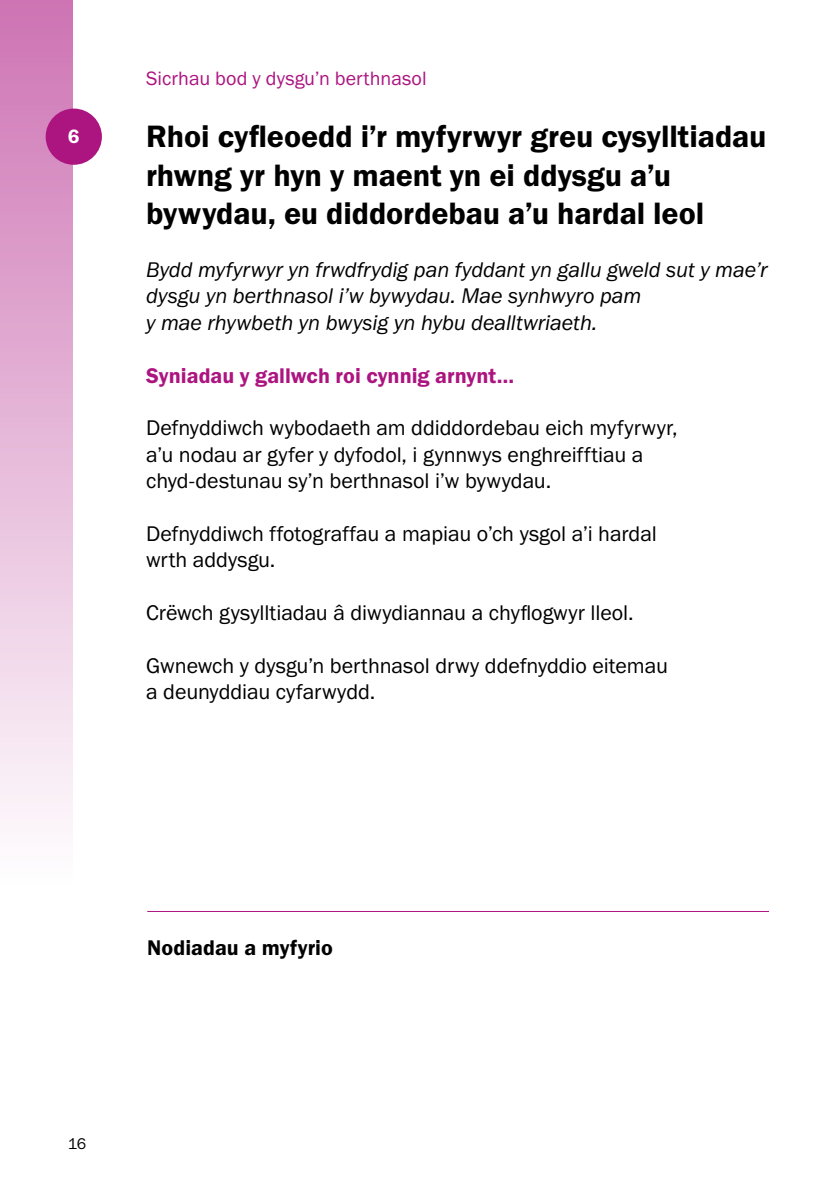
<style>
.page{position:relative;width:840px;height:1191px;background:#fff}
.page>*{position:absolute;margin:0;border:0;box-sizing:border-box;transform-origin:0 0}
.t1{font:32px/38.4px "Franklin Gothic URW Dem";letter-spacing:-.005em;color:#000}
.t2{font:22px/26.4px "Franklin Gothic URW Boo";color:#000}
.t3{font:22px/26.4px "Franklin Gothic URW Boo Ita";letter-spacing:-.005em;color:#000}
.t4{font:22px "Franklin Gothic URW Dem";color:#ac1480}
.t5{font:22px "Franklin Gothic URW Dem";color:#000}
.t6{font:20px "Franklin Gothic URW Boo";letter-spacing:.005em;color:#ac1480}
.t7{font:20px "Franklin Gothic URW Dem";color:#fff}
.t8{font:16px "Franklin Gothic URW Boo";color:#000}
</style>
<div class="page">
<img style="left:0;top:0;width:72px;height:826px">
<div style="left:46px;top:109px;width:56px;height:56px;background:#ac1480;border-radius:50%"></div>
<hr style="left:147px;top:911px;width:621px;height:1px;background:#ac1480">
<p class="t7" style="left:68px;top:124px;width:13px">6</p>
<p class="t6" style="left:146px;top:66px;width:282px">Sicrhau bod y dysgu’n berthnasol</p>
<h1 class="t1" style="left:146px;top:117px;width:621px">Rhoi cyfleoedd i’r myfyrwyr greu cysylltiadau rhwng yr hyn y maent yn ei ddysgu a’u bywydau, eu diddordebau a’u hardal leol</h1>
<p class="t3" style="left:146px;top:256px;width:622px">Bydd myfyrwyr yn frwdfrydig pan fyddant yn gallu gweld sut y mae’r dysgu yn berthnasol i’w bywydau. Mae synhwyro pam<br>y mae rhywbeth yn bwysig yn hybu dealltwriaeth.</p>
<p class="t4" style="left:146px;top:362px;width:369px">Syniadau y gallwch roi cynnig arnynt…</p>
<p class="t2" style="left:146px;top:414px;width:532px">Defnyddiwch wybodaeth am ddiddordebau eich myfyrwyr, a’u nodau ar gyfer y dyfodol, i gynnwys enghreifftiau a chyd-destunau sy’n berthnasol i’w bywydau.</p>
<p class="t2" style="left:146px;top:520px;width:512px">Defnyddiwch ffotograffau a mapiau o’ch ysgol a’i hardal wrth addysgu.</p>
<p class="t2" style="left:146px;top:599px;width:489px">Crëwch gysylltiadau â diwydiannau a chyflogwyr lleol.</p>
<p class="t2" style="left:146px;top:652px;width:523px">Gwnewch y dysgu’n berthnasol drwy ddefnyddio eitemau a deunyddiau cyfarwydd.</p>
<p class="t5" style="left:147px;top:934px;width:187px">Nodiadau a myfyrio</p>
<p class="t8" style="left:68px;top:1133px;width:20px">16</p>
</div>
